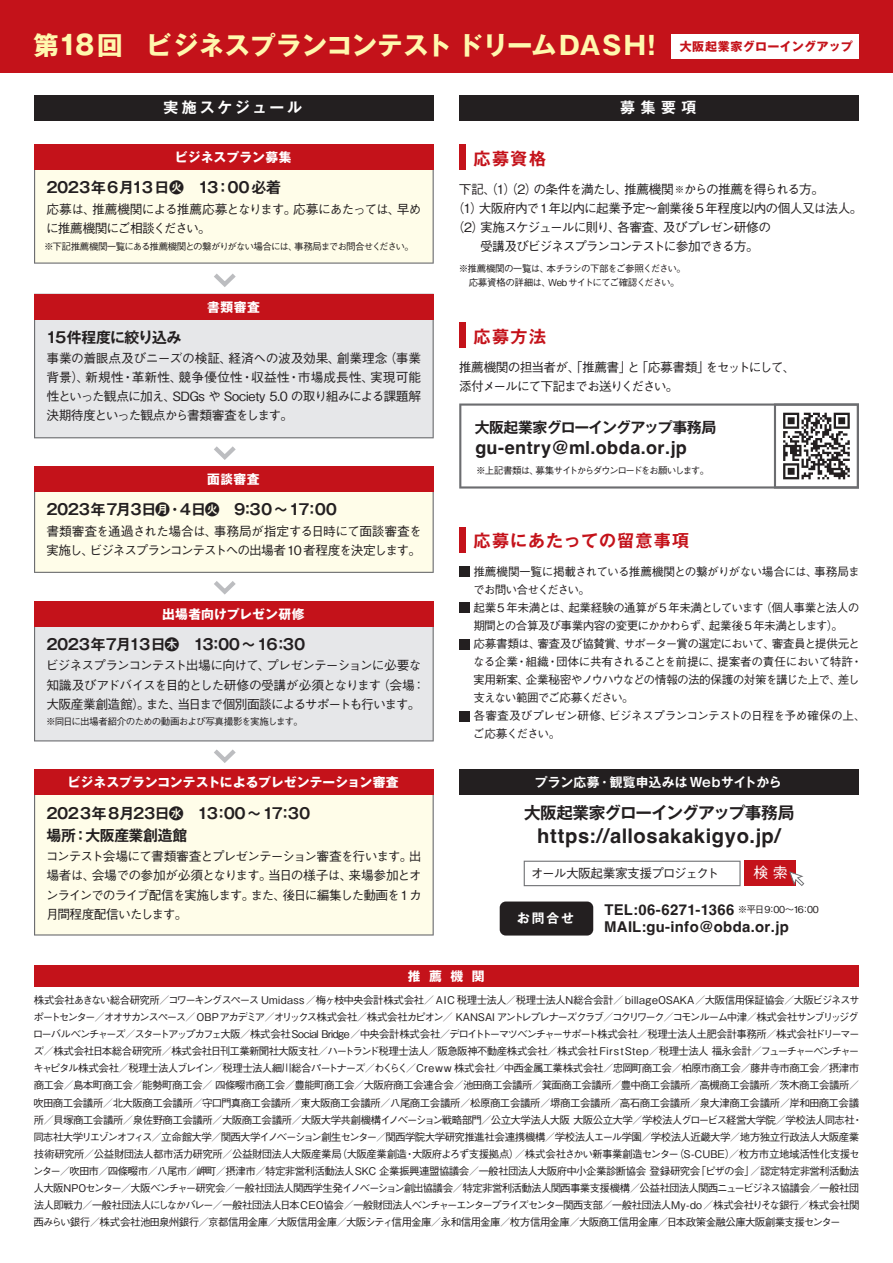
<style>
.page{position:relative;width:893px;height:1263px;background:#fff}
.page>*{position:absolute;margin:0;border:0;box-sizing:border-box;transform-origin:0 0}
.t1{font:700 25.5px "Gothic MB101 Pro";letter-spacing:.005em;color:#fff8ae}
.t2{font:700 20.25px "Helvetica";letter-spacing:.03em;color:#231f20}
.t3{font:700 18px "Helvetica";letter-spacing:.02em;color:#231f20}
.t4{font:700 16.95px "Gothic MB101 Pro De";letter-spacing:.075em;color:#c4121a}
.t5{font:700 16.65px "Gothic MB101 Pro De";letter-spacing:-.045em;color:#231f20}
.t6{font:700 14.85px/22.4px "Gothic MB101 Pro De";letter-spacing:-.04em;color:#231f20}
.t7{font:700 14.85px/17px "Helvetica";letter-spacing:.025em;color:#231f20}
.t8{font:700 14.85px "Gothic MB101 Pro De";letter-spacing:-.01em;color:#231f20}
.t9{font:700 14.85px "Gothic MB101 Pro De";letter-spacing:.205em;color:#fff}
.t10{font:500 14.85px "Gothic BBB Pro";color:#fff}
.t11{font:500 12.75px/19.2px "Gothic BBB Pro";letter-spacing:-.07em;color:#231f20}
.t12{font:700 12.75px "Gothic MB101 Pro";letter-spacing:.015em;color:#fff}
.t13{font:500 12.75px "Gothic BBB Pro";letter-spacing:-.05em;color:#231f20}
.t14{font:500 12.75px "Gothic BBB Pro";letter-spacing:-.09em;color:#231f20}
.t15{font:700 12.75px "Gothic MB101 Pro De";letter-spacing:.02em;color:#fff}
.t16{font:700 12px "Gothic MB101 Pro";letter-spacing:.035em;color:#c4121a}
.t17{font:500 11.7px/18px "Gothic BBB Pro";letter-spacing:-.055em;color:#231f20}
.t18{font:500 10.65px/17px "Gothic BBB Pro";letter-spacing:-.065em;color:#231f20}
.t19{font:500 9.6px/13.8px "Gothic BBB Pro";letter-spacing:-.09em;color:#231f20}
.t20{font:500 9.6px "Gothic BBB Pro";letter-spacing:-.135em;color:#231f20}
.s1{font-size:26.85px}
.s2{font-size:9.6px}
</style>
<div class="page">
<div style="left:34px;top:795px;width:400px;height:140px;background:#fffde9"></div>
<div style="left:34px;top:170px;width:400px;height:94px;background:#fffde9"></div>
<div style="left:34px;top:319px;width:400px;height:119px;background:#e6e7e9"></div>
<div style="left:34px;top:627px;width:400px;height:114px;background:#e6e7e9"></div>
<div style="left:0;top:0;width:893px;height:72px;background:#c4121a"></div>
<div style="left:34px;top:95px;width:400px;height:26px;background:#231f20"></div>
<div style="left:459px;top:95px;width:400px;height:26px;background:#231f20"></div>
<div style="left:34px;top:294px;width:400px;height:25px;background:#c4121a"></div>
<div style="left:34px;top:601px;width:400px;height:26px;background:#c4121a"></div>
<div style="left:34px;top:770px;width:400px;height:25px;background:#c4121a"></div>
<div style="left:34px;top:965px;width:825px;height:21px;background:#c4121a"></div>
<div style="left:34px;top:145px;width:400px;height:25px;background:#c4121a"></div>
<svg style="left:214px;top:273px;width:22px;height:14px"></svg>
<svg style="left:34px;top:446px;width:400px;height:149px"></svg>
<svg style="left:214px;top:749px;width:22px;height:14px"></svg>
<div style="left:671px;top:34px;width:188px;height:24px;background:#fff"></div>
<div style="left:459px;top:145px;width:7px;height:25px;background:#c4121a"></div>
<div style="left:459px;top:323px;width:7px;height:25px;background:#c4121a"></div>
<svg style="left:459px;top:403px;width:400px;height:85px"></svg>
<div style="left:459px;top:527px;width:7px;height:26px;background:#c4121a"></div>
<div style="left:459px;top:566px;width:11px;height:11px;background:#231f20"></div>
<div style="left:459px;top:602px;width:11px;height:11px;background:#231f20"></div>
<div style="left:459px;top:639px;width:11px;height:11px;background:#231f20"></div>
<div style="left:459px;top:711px;width:11px;height:10px;background:#231f20"></div>
<div style="left:459px;top:770px;width:400px;height:25px;background:#231f20"></div>
<svg style="left:524px;top:861px;width:217px;height:25px"></svg>
<div style="left:745px;top:861px;width:51px;height:25px;background:#c4121a"></div>
<svg style="left:789px;top:871px;width:15px;height:15px"></svg>
<div style="left:500px;top:901px;width:93px;height:34px;background:#231f20;border-radius:6px"></div>
<h1 class="t1" style="left:34px;top:24px;width:632px">第<span class="s1">18</span>回　ビジネスプランコンテストドリームDASH！</h1>
<p class="t16" style="left:680px;top:36px;width:175px">大阪起業家グローイングアップ</p>
<h3 class="t9" style="left:164px;top:95px;width:140px">実施スケジュール</h3>
<h3 class="t9" style="left:620px;top:95px;width:78px">募集要項</h3>
<p class="t12" style="left:175px;top:147px;width:118px">ビジネスプラン募集</p>
<h3 class="t8" style="left:47px;top:175px;width:236px">2023年6月13日火　13：00必着</h3>
<p class="t11" style="left:46px;top:198px;width:377px">応募は、推薦機関による推薦応募となります。応募にあたっては、早めに推薦機関にご相談ください。</p>
<p class="t19" style="left:44px;top:238px;width:371px">※下記推薦機関一覧にある推薦機関との繋がりがない場合には、事務局までお問合せください。</p>
<p class="t12" style="left:207px;top:296px;width:54px">書類審査</p>
<h3 class="t6" style="left:46px;top:324px;width:137px">15件程度に絞り込み</h3>
<p class="t11" style="left:46px;top:347px;width:376px;text-align:justify">事業の着眼点及びニーズの検証、経済への波及効果、創業理念（事業背景）、新規性・革新性、競争優位性・収益性・市場成長性、実現可能性といった観点に加え、SDGs や Society 5.0 の取り組みによる課題解決期待度といった観点から書類審査をします。</p>
<p class="t12" style="left:207px;top:469px;width:54px">面談審査</p>
<h3 class="t6" style="left:47px;top:497px;width:292px">2023年7月3日月・4日火 9：30～17：00</h3>
<p class="t11" style="left:46px;top:520px;width:377px">書類審査を通過された場合は、事務局が指定する日時にて面談審査を実施し、ビジネスプランコンテストへの出場者 10 者程度を決定します。</p>
<p class="t12" style="left:162px;top:603px;width:144px">出場者向けプレゼン研修</p>
<h3 class="t6" style="left:47px;top:631px;width:260px">2023年7月13日木　13：00～16：30</h3>
<p class="t11" style="left:46px;top:654px;width:381px">ビジネスプランコンテスト出場に向けて、プレゼンテーションに必要な知識及びアドバイスを目的とした研修の受講が必須となります（会場：大阪産業創造館）。また、当日まで個別面談によるサポートも行います。</p>
<p class="t19" style="left:46px;top:713px;width:258px">※同日に出場者紹介のための動画および写真撮影を実施します。</p>
<p class="t12" style="left:68px;top:772px;width:333px">ビジネスプランコンテストによるプレゼンテーション審査</p>
<h3 class="t6" style="left:47px;top:800px;width:265px">202３年 8月23日水　13：00～17：30場所：大阪産業創造館</h3>
<p class="t11" style="left:46px;top:845px;width:377px;text-align:justify">コンテスト会場にて書類審査とプレゼンテーション審査を行います。出場者は、会場での参加が必須となります。当日の様子は、来場参加とオンラインでのライブ配信を実施します。また、後日に編集した動画を 1カ月間程度配信いたします。</p>
<h3 class="t4" style="left:473px;top:144px;width:74px">応募資格</h3>
<p class="t11" style="left:459px;top:178px;width:367px">下記、（1）（2）の条件を満たし、推薦機関 <span class="s2">※</span>からの推薦を得られる方。</p>
<p class="t13" style="left:452px;top:198px;width:412px">（1）大阪府内で1年以内に起業予定～創業後 5 年程度以内の個人又は法人。</p>
<p class="t11" style="left:452px;top:216px;width:321px">（2）実施スケジュールに則り、各審査、及びプレゼン研修の</p>
<p class="t14" style="left:459px;top:236px;width:301px">　 受講及びビジネスプランコンテストに参加できる方。</p>
<p class="t19" style="left:459px;top:260px;width:229px">※推薦機関の一覧は、本チラシの下部をご参照ください。　応募資格の詳細は、Web サイトにてご確認ください。</p>
<h3 class="t4" style="left:473px;top:322px;width:74px">応募方法</h3>
<p class="t11" style="left:459px;top:356px;width:338px">推薦機関の担当者が、「推薦書」と「応募書類」をセットにして、添付メールにて下記までお送りください。</p>
<h3 class="t6" style="left:475px;top:414px;width:243px">大阪起業家グローイングアップ事務局</h3>
<h3 class="t3" style="left:475px;top:436px;width:213px">gu-entry@ml.obda.or.jp</h3>
<p class="t20" style="left:476px;top:462px;width:235px">※上記書類は、募集サイトからダウンロードをお願いします。</p>
<h3 class="t4" style="left:473px;top:527px;width:217px">応募にあたっての留意事項</h3>
<p class="t17" style="left:473px;top:561px;width:394px">推薦機関一覧に掲載されている推薦機関との繋がりがない場合には、事務局までお問い合せください。<br>起業5 年未満とは、起業経験の通算が 5 年未満としています（個人事業と法人の期間との合算及び事業内容の変更にかかわらず、起業後 5 年未満とします）。<br>応募書類は、審査及び協賛賞、サポーター賞の選定において、審査員と提供元となる企業・組織・団体に共有されることを前提に、提案者の責任において特許・実用新案、企業秘密やノウハウなどの情報の法的保護の対策を講じた上で、差し支えない範囲でご応募ください。<br>各審査及びプレゼン研修、ビジネスプランコンテストの日程を予め確保の上、ご応募ください。</p>
<p class="t15" style="left:535px;top:772px;width:248px">プラン応募・観覧申込みは Webサイトから</p>
<h3 class="t5" style="left:524px;top:799px;width:272px">大阪起業家グローイングアップ事務局</h3>
<h2 class="t2" style="left:537px;top:823px;width:245px">https://allosakakigyo.jp/</h2>
<p class="t11" style="left:531px;top:862px;width:190px">オール大阪起業家支援プロジェクト</p>
<h3 class="t10" style="left:753px;top:861px;width:36px">検 索</h3>
<h3 class="t7" style="left:604px;top:903px;width:186px">TEL:06-6271-1366<br>MAIL:gu-info@obda.or.jp</h3>
<p class="t19" style="left:729px;top:902px;width:91px">　※平日9：00～16：00</p>
<p class="t15" style="left:517px;top:908px;width:58px">お問合せ</p>
<p class="t12" style="left:408px;top:965px;width:78px">推薦機関</p>
<p class="t18" style="left:33px;top:991px;width:831px">株式会社あきない総合研究所／コワーキングスペース Umidass ／梅ヶ枝中央会計株式会社／ AIC 税理士法人／税理士法人Ｎ総合会計／ billageOSAKA／大阪信用保証協会／大阪ビジネスサポートセンター／オオサカンスペース／ OBP アカデミア／オリックス株式会社／株式会社カピオン／ KANSAI アントレプレナーズクラブ／コクリワーク／コモンルーム中津／株式会社サンブリッジグローバルベンチャーズ／スタートアップカフェ大阪／株式会社Social Bridge／中央会計株式会社／デロイトトーマツベンチャーサポート株式会社／税理士法人土肥会計事務所／株式会社ドリーマーズ／株式会社日本総合研究所／株式会社日刊工業新聞社大阪支社／ハートランド税理士法人／阪急阪神不動産株式会社／株式会社 Fir s t Ste p／税理士法人 福永会計／フューチャーベンチャーキャピタル株式会社／税理士法人ブレイン／税理士法人細川総合パートナーズ／わくらく／Creww 株式会社／中西金属工業株式会社／忠岡町商工会／柏原市商工会／藤井寺市商工会／摂津市商工会／島本町商工会／能勢町商工会／ 四條畷市商工会／豊能町商工会／大阪府商工会連合会／池田商工会議所／箕面商工会議所／豊中商工会議所／高槻商工会議所／茨木商工会議所／吹田商工会議所／北大阪商工会議所／守口門真商工会議所／東大阪商工会議所／八尾商工会議所／松原商工会議所／堺商工会議所／高石商工会議所／泉大津商工会議所／岸和田商工会議所／貝塚商工会議所／泉佐野商工会議所／大阪商工会議所／大阪大学共創機構イノベーション戦略部門／公立大学法人大阪 大阪公立大学／学校法人グロービス経営大学院／学校法人同志社・同志社大学リエゾンオフィス／立命館大学／関西大学イノベーション創生センター／関西学院大学研究推進社会連携機構／学校法人エール学園／学校法人近畿大学／地方独立行政法人大阪産業技術研究所／公益財団法人都市活力研究所／公益財団法人大阪産業局（大阪産業創造・大阪府よろず支援拠点）／株式会社さかい新事業創造センター（S-CUBE）／枚方市立地域活性化支援センター／吹田市／四條畷市／八尾市／岬町／摂津市／特定非営利活動法人SKC 企業振興連盟協議会／一般社団法人大阪府中小企業診断協会 登録研究会「ピザの会」／認定特定非営利活動法人大阪ＮＰＯセンター／大阪ベンチャー研究会／一般社団法人関西学生発イノベーション創出協議会／特定非営利活動法人関西事業支援機構／公益社団法人関西ニュービジネス協議会／一般社団法人即戦力／一般社団法人にしなかバレー／一般社団法人日本CEO協会／一般財団法人ベンチャーエンタープライズセンター関西支部／一般社団法人My-do ／株式会社りそな銀行／株式会社関西みらい銀行／株式会社池田泉州銀行／京都信用金庫／大阪信用金庫／大阪シティ信用金庫／永和信用金庫／枚方信用金庫／大阪商工信用金庫／日本政策金融公庫大阪創業支援センター</p>
</div>
